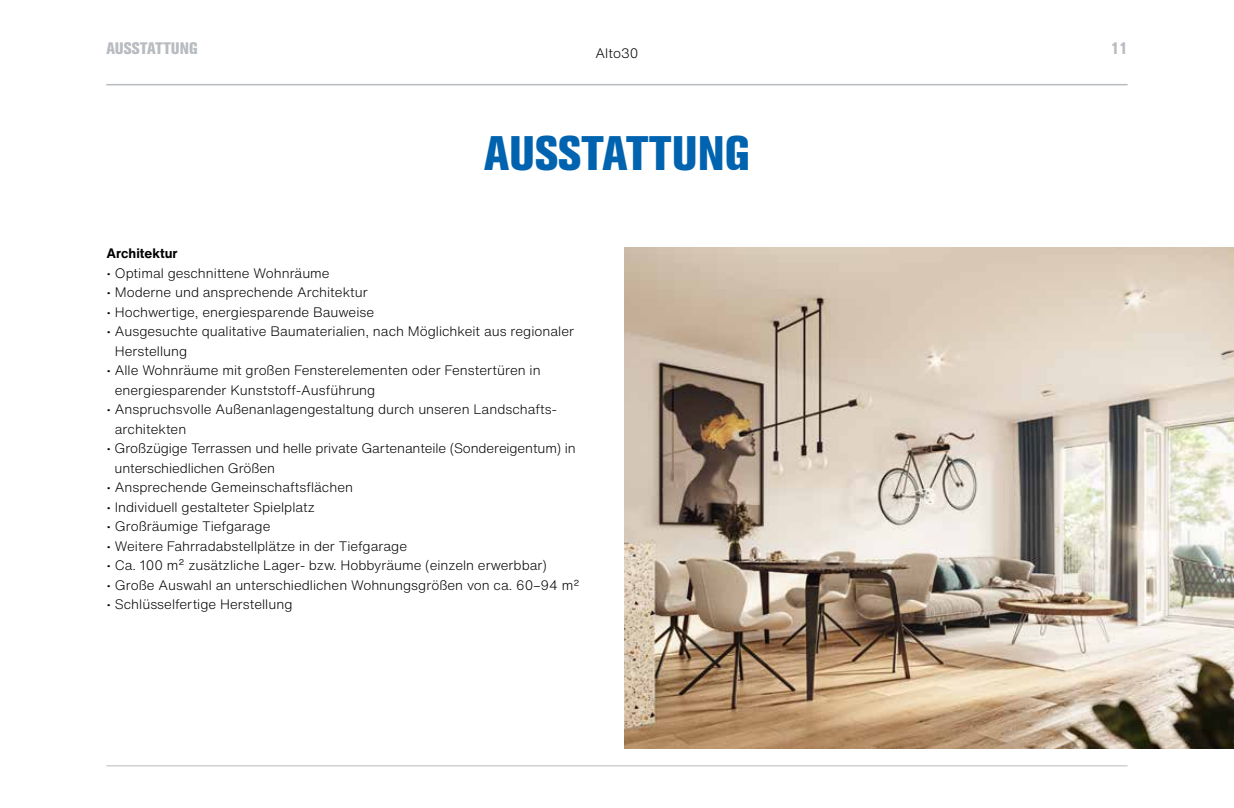
<style>
.page{position:relative;width:1234px;height:808px;background:#fff}
.page>*{position:absolute;margin:0;border:0;box-sizing:border-box;transform-origin:0 0}
.t1{font:800 condensed 48px "Akzidenz Grotesk BQ";color:#0063af}
.t2{font:800 condensed 16.5px "Akzidenz Grotesk BQ";color:#b8bcc0}
.t3{font:300 13.5px/19.5px "Helvetica Now Text";color:#000}
.t4{font:700 13.5px "Helvetica Now Text";color:#000}
</style>
<div class="page">
<hr style="left:106px;top:84px;width:1021px;height:1px;background:#b8bcc0">
<hr style="left:106px;top:765px;width:1021px;height:1px;background:#b8bcc0">
<img style="left:624px;top:248px;width:609px;height:500px">
<p class="t2" style="left:106px;top:39px;width:93px">AUSSTATTUNG</p>
<p class="t3" style="left:595px;top:43px;width:44px">Alto30</p>
<p class="t2" style="left:1110px;top:39px;width:18px">11</p>
<h1 class="t1" style="left:484px;top:125px;width:267px">AUSSTATTUNG</h1>
<p class="t4" style="left:106px;top:243px;width:73px">Architektur</p>
<p class="t3" style="left:106px;top:263px;width:225px">• Optimal geschnittene Wohnräume</p>
<p class="t3" style="left:106px;top:282px;width:263px">• Moderne und ansprechende Architektur</p>
<p class="t3" style="left:106px;top:302px;width:269px">• Hochwertige, energiesparende Bauweise</p>
<p class="t3" style="left:115px;top:321px;width:460px;text-indent:-8px">• Ausgesuchte qualitative Baumaterialien, nach Möglichkeit aus regionaler<br>Herstellung</p>
<p class="t3" style="left:115px;top:360px;width:427px;text-indent:-8px">• Alle Wohnräume mit großen Fensterelementen oder Fenstertüren in energiesparender Kunststoff-Ausführung</p>
<p class="t3" style="left:115px;top:399px;width:443px;text-indent:-8px">• Anspruchsvolle Außenanlagengestaltung durch unseren Landschafts&shy;architekten</p>
<p class="t3" style="left:114px;top:438px;width:462px;text-indent:-8px">• Großzügige Terrassen und helle private Gartenanteile (Sondereigentum) in unterschiedlichen Größen</p>
<p class="t3" style="left:106px;top:477px;width:248px">• Ansprechende Gemeinschaftsflächen</p>
<p class="t3" style="left:106px;top:497px;width:210px">• Individuell gestalteter Spielplatz</p>
<p class="t3" style="left:106px;top:516px;width:165px">• Großräumige Tiefgarage</p>
<p class="t3" style="left:106px;top:536px;width:302px">• Weitere Fahrradabstellplätze in der Tiefgarage</p>
<p class="t3" style="left:106px;top:555px;width:442px">• Ca. 100 m² zusätzliche Lager- bzw. Hobbyräume (einzeln erwerbbar)</p>
<p class="t3" style="left:106px;top:575px;width:474px">• Große Auswahl an unterschiedlichen Wohnungsgrößen von ca. 60–94 m2</p>
<p class="t3" style="left:106px;top:594px;width:187px">• Schlüsselfertige Herstellung</p>
</div>
